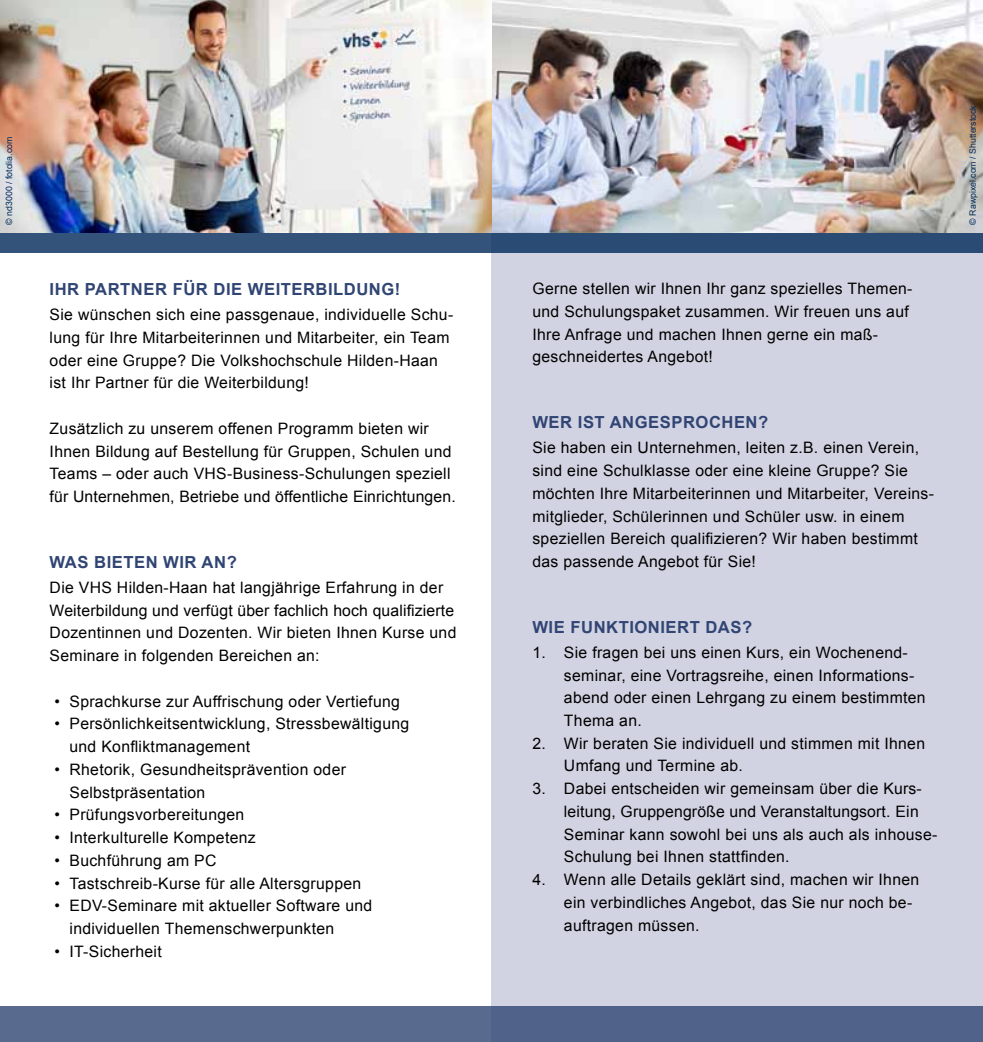
<style>
.page{position:relative;width:983px;height:1042px;background:#fff}
.page>*{position:absolute;margin:0;border:0;box-sizing:border-box;transform-origin:0 0}
.t1{font:700 16.62px "Arial";letter-spacing:.03em;color:#304574}
.t2{font:15.75px/22.8px "Arial";letter-spacing:.02em;color:#000}
.t3{font:8.75px "Arial";color:#002959}
</style>
<div class="page">
<div style="left:491px;top:233px;width:491px;height:809px;background:#d2d3e2"></div>
<div style="left:0;top:233px;width:982px;height:20px;background:#33537a"></div>
<div style="left:0;top:1006px;width:982px;height:36px;background:#596a8f"></div>
<img style="left:0;top:0;width:982px;height:233px">
<p class="t3" style="left:4px;top:225px;width:89px;rotate:-90deg">© nd3000 / fotolia.com</p>
<p class="t1" style="left:50px;top:278px;width:352px">IH R PARTNER FÜR DIE WEITERBILDUNG!</p>
<p class="t2" style="left:50px;top:303px;width:405px">Sie wünschen sich eine passgenaue, individuelle Schu&shy;lung für Ihre Mitarbeiterinnen und Mitarbeiter, ein Team oder eine Gruppe? Die Volkshochschule Hilden-Haan ist Ihr Partner für die Weiterbildung!</p>
<p class="t2" style="left:50px;top:417px;width:407px">Zusätzlich zu unserem offenen Programm bieten wir Ihnen Bildung auf Bestellung für Gruppen, Schulen und Teams – oder auch VHS-Business-Schulungen speziell für Unternehmen, Betriebe und öffentliche Einrichtungen.</p>
<p class="t1" style="left:50px;top:551px;width:189px">WAS BIETEN WIR AN?</p>
<p class="t2" style="left:50px;top:576px;width:408px">Die VHS Hilden-Haan hat langjährige Erfahrung in der Weiterbildung und verfügt über fachlich hoch qualifizierte Dozentinnen und Dozenten. Wir bieten Ihnen Kurse und Seminare in folgenden Bereichen an:</p>
<p class="t2" style="left:55px;top:690px;width:347px">• Sprachkurse zur Auffrischung oder Vertiefung</p>
<p class="t2" style="left:69px;top:713px;width:341px;text-indent:-15px">• Persönlichkeitsentwicklung, Stressbewältigung und Konfliktmanagement</p>
<p class="t2" style="left:69px;top:758px;width:278px;text-indent:-15px">• Rhetorik, Gesundheitsprävention oder<br>Selbstpräsentation</p>
<p class="t2" style="left:55px;top:803px;width:191px">• Prüfungsvorbereitungen</p>
<p class="t2" style="left:55px;top:826px;width:203px">• Interkulturelle Kompetenz</p>
<p class="t2" style="left:55px;top:849px;width:163px">• Buchführung am PC</p>
<p class="t2" style="left:55px;top:872px;width:308px">• Tastschreib-Kurse für alle Altersgruppen</p>
<p class="t2" style="left:69px;top:894px;width:304px;text-indent:-15px">• EDV-Seminare mit aktueller Software und individuellen Themenschwerpunkten</p>
<p class="t2" style="left:55px;top:940px;width:109px">• IT-Sicherheit</p>
<p class="t2" style="left:532px;top:277px;width:381px">Gerne stellen wir Ihnen Ihr ganz spezielles Themen&shy;und Schulungspaket zusammen. Wir freuen uns auf Ihre Anfrage und machen Ihnen gerne ein maß&shy;geschneidertes Angebot!</p>
<p class="t1" style="left:532px;top:411px;width:237px">WER IST ANGESPROCHEN?</p>
<p class="t2" style="left:532px;top:436px;width:403px">Sie haben ein Unternehmen, leiten z.B. einen Verein, sind eine Schulklasse oder eine kleine Gruppe? Sie möchten Ihre Mitarbeiterinnen und Mitarbeiter, Vereins&shy;mitglieder, Schülerinnen und Schüler usw. in einem speziellen Bereich qualifizieren? Wir haben bestimmt das passende Angebot für Sie!</p>
<p class="t1" style="left:532px;top:615px;width:221px">WIE FUNKTIONIERT DAS?</p>
<p class="t2" style="left:564px;top:641px;width:363px;text-indent:-32px">1. Sie fragen bei uns einen Kurs, ein Wochenend&shy;seminar, eine Vortragsreihe, einen Informations&shy;abend oder einen Lehrgang zu einem bestimmten Thema an.</p>
<p class="t2" style="left:564px;top:732px;width:362px;text-indent:-32px">2. Wir beraten Sie individuell und stimmen mit Ihnen<br>Umfang und Termine ab.</p>
<p class="t2" style="left:564px;top:777px;width:375px;text-indent:-32px">3. Dabei entscheiden wir gemeinsam über die Kurs&shy;leitung, Gruppengröße und Veranstaltungsort. Ein Seminar kann sowohl bei uns als auch als inhouse-Schulung bei Ihnen stattfinden.</p>
<p class="t2" style="left:564px;top:868px;width:357px;text-indent:-32px">4. Wenn alle Details geklärt sind, machen wir Ihnen ein verbindliches Angebot, das Sie nur noch be&shy;auftragen müssen.</p>
<p class="t3" style="left:966px;top:225px;width:121px;rotate:-90deg">© Rawpixel.com / Shutterstock</p>
</div>
